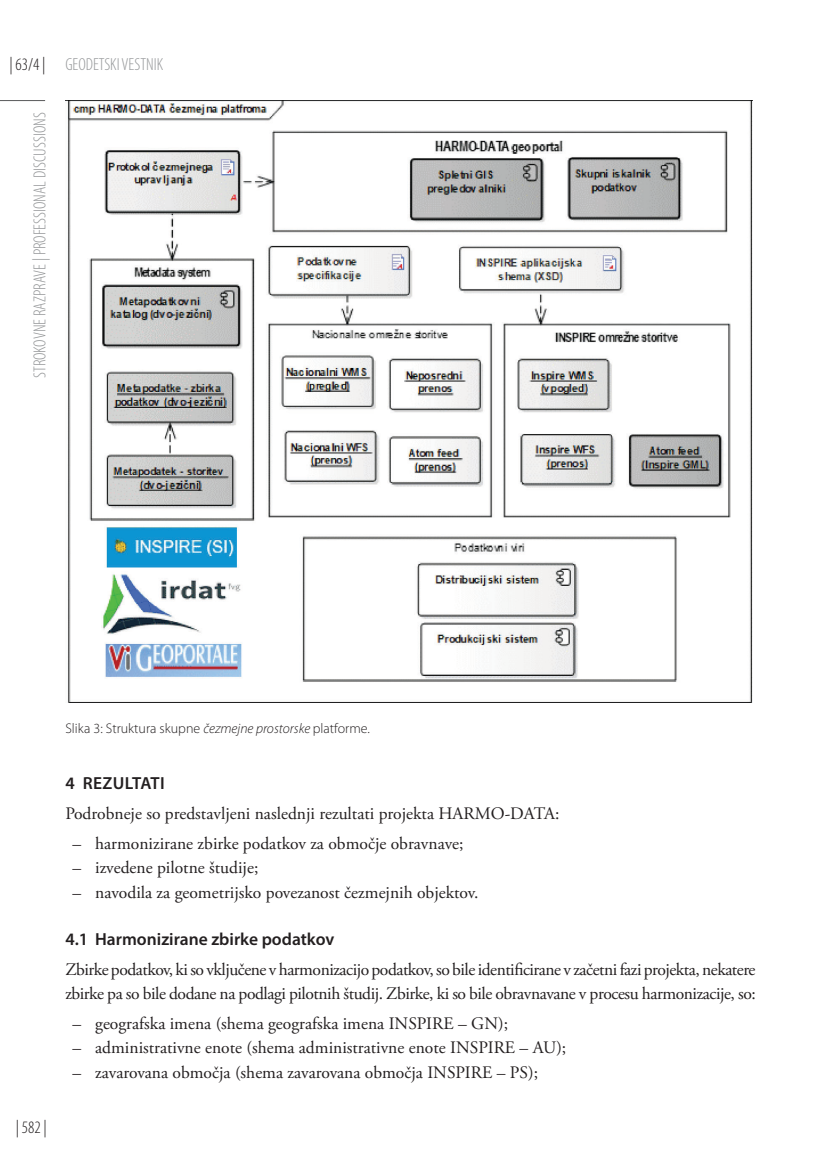
<style>
.page{position:relative;width:820px;height:1167px;background:#fff}
.page>*{position:absolute;margin:0;border:0;box-sizing:border-box;transform-origin:0 0}
.GLAVNI_TEKST_OK{font:17.5px "Adobe Garamond Pro";color:#231f20}
.GLAVNI_TEKST_OK-2{font:17.5px/24.7px "Adobe Garamond Pro";letter-spacing:-.025em;color:#231f20}
.t1{font:300 condensed 17.5px "Myriad Pro";color:#949698}
.NASLOV_TEKST-DRUGI_N{font:600 17.5px "Myriad Pro";color:#231f20}
.NASLOV_TEKST{font:600 17.5px "Myriad Pro";letter-spacing:.02em;color:#231f20}
.t2{font:300 condensed 17.5px "Myriad Pro";color:#231f20}
.PODPIS_SLIKA{font:300 14px "Myriad Pro";color:#231f20}
.s1{color:#231f20}
.s2{font-style:italic}
</style>
<div class="page">
<hr style="left:0;top:100px;width:45px;height:1px;background:#58595b">
<img style="left:65px;top:100px;width:687px;height:602px">
<p class="t1" style="left:10px;top:54px;width:155px"><span class="s1">| 63/4 |</span> GEODETSKI VESTNIK</p>
<p class="t1" style="left:29px;top:378px;width:267px;rotate:-90deg">STROKOVNE RAZPRAVE | PROFESSIONAL DISCUSSIONS</p>
<p class="PODPIS_SLIKA" style="left:65px;top:719px;width:306px">Slika 3: Struktura skupne <span class="s2">čezmejne prostorske</span> platforme.</p>
<p class="t2" style="left:16px;top:1116px;width:32px">| 582 |</p>
<p class="NASLOV_TEKST" style="left:65px;top:772px;width:101px">4 REZULTATI</p>
<p class="GLAVNI_TEKST_OK" style="left:65px;top:802px;width:495px">Podrobneje so predstavljeni naslednji rezultati projekta HARMO-DATA:</p>
<p class="GLAVNI_TEKST_OK" style="left:72px;top:832px;width:392px">– harmonizirane zbirke podatkov za območje obravnave;</p>
<p class="GLAVNI_TEKST_OK" style="left:72px;top:857px;width:187px">– izvedene pilotne študije;</p>
<p class="GLAVNI_TEKST_OK" style="left:72px;top:881px;width:407px">– navodila za geometrijsko povezanost čezmejnih objektov.</p>
<p class="NASLOV_TEKST-DRUGI_N" style="left:65px;top:927px;width:270px">4.1 Harmonizirane zbirke podatkov</p>
<p class="GLAVNI_TEKST_OK-2" style="left:65px;top:957px;width:691px">Zbirke podatkov, ki so vključene v harmonizacijo podatkov, so bile identificirane v začetni fazi projekta, nekatere zbirke pa so bile dodane na podlagi pilotnih študij. Zbirke, ki so bile obravnavane v procesu harmonizacije, so:</p>
<p class="GLAVNI_TEKST_OK" style="left:72px;top:1012px;width:437px">– geografska imena (shema geografska imena INSPIRE – GN);</p>
<p class="GLAVNI_TEKST_OK" style="left:72px;top:1037px;width:495px">– administrativne enote (shema administrativne enote INSPIRE – AU);</p>
<p class="GLAVNI_TEKST_OK" style="left:72px;top:1061px;width:467px">– zavarovana območja (shema zavarovana območja INSPIRE – PS);</p>
</div>
